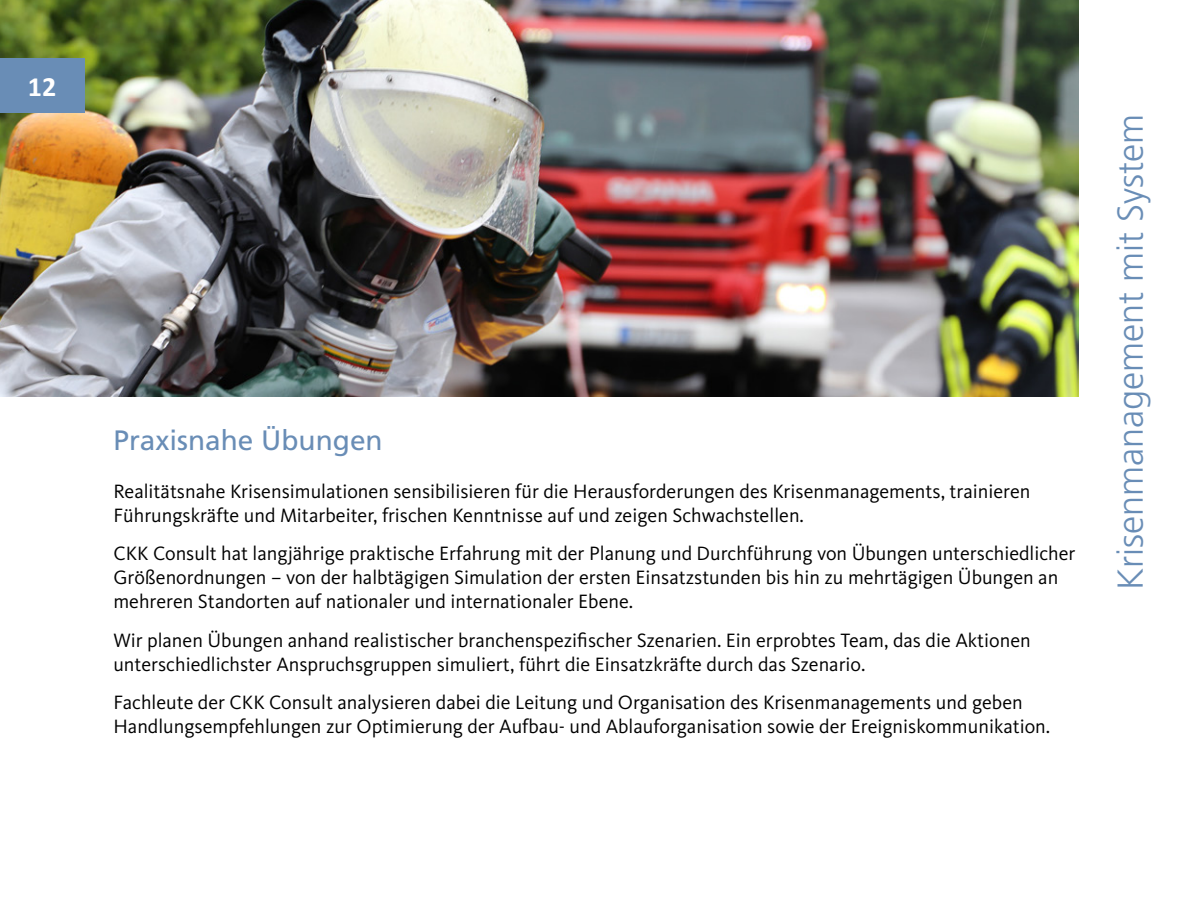
<style>
.page{position:relative;width:1191px;height:908px;background:#fff}
.page>*{position:absolute;margin:0;border:0;box-sizing:border-box;transform-origin:0 0}
.t1{font:300 36px "Frutiger";color:#698db6}
.body_text{font:28px "Frutiger";color:#698db6}
.t2{font:700 28px "Calibri";color:#fff}
.body_text-2{font:20px/24px "Kievit";color:#000}
</style>
<div class="page">
<img style="left:0;top:0;width:1078px;height:396px">
<div style="left:0;top:58px;width:85px;height:55px;background:#698db6"></div>
<h2 class="t2" style="left:28px;top:69px;width:30px">12</h2>
<p class="body_text" style="left:113px;top:423px;width:271px">Praxisnahe Übungen</p>
<p class="body_text-2" style="left:113px;top:479px;width:918px">Realitätsnahe Krisensimulationen sensibilisieren für die Herausforderungen des Krisenmanagements, trainieren<br>Führungskräfte und Mitarbeiter, frischen Kenntnisse auf und zeigen Schwachstellen.</p>
<p class="body_text-2" style="left:113px;top:541px;width:963px">CKK Consult hat langjährige praktische Erfahrung mit der Planung und Durchführung von Übungen unterschiedlicher<br>Größenordnungen – von der halbtägigen Simulation der ersten Einsatzstunden bis hin zu mehrtägigen Übungen an mehreren Standorten auf nationaler und internationaler Ebene.</p>
<p class="body_text-2" style="left:113px;top:628px;width:919px">Wir planen Übungen anhand realistischer branchenspezifischer Szenarien. Ein erprobtes Team, das die Aktionen unterschiedlichster Anspruchsgruppen simuliert, führt die Einsatzkräfte durch das Szenario.</p>
<p class="body_text-2" style="left:113px;top:690px;width:938px">Fachleute der CKK Consult analysieren dabei die Leitung und Organisation des Krisenmanagements und geben<br>Handlungsempfehlungen zur Optimierung der Aufbau- und Ablauforganisation sowie der Ereigniskommunikation.</p>
<h1 class="t1" style="left:1110px;top:589px;width:477px;rotate:-90deg">Krisenmanagement mit System</h1>
</div>
